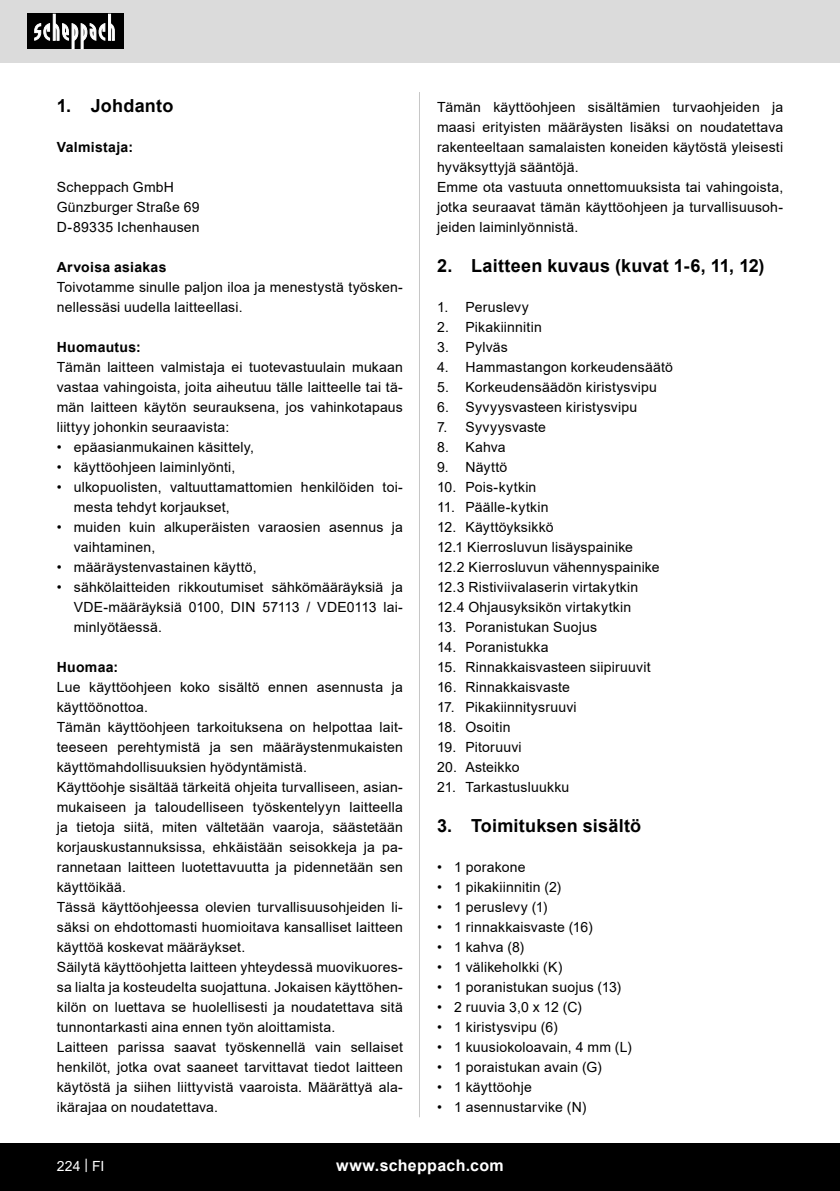
<style>
.page{position:relative;width:840px;height:1191px;background:#fff}
.page>*{position:absolute;margin:0;border:0;box-sizing:border-box;transform-origin:0 0}
.t1{font:700 18px "Arial";letter-spacing:.01em;color:#000}
.t2{font:700 16px "Arial";letter-spacing:.02em;color:#fff}
.t3{font:14px/20px "Arial";letter-spacing:.015em;color:#000;text-align:justify}
.t4{font:700 14px "Arial";letter-spacing:.02em;color:#000}
.t5{font:14px "Arial";color:#fff}
</style>
<div class="page">
<div style="left:0;top:0;width:839px;height:63px;background:#dbdbdb"></div>
<div style="left:0;top:1143px;width:839px;height:48px;background:#000"></div>
<div style="left:27px;top:14px;width:96px;height:35px;background:#000"></div>
<svg style="left:34px;top:14px;width:81px;height:35px"></svg>
<hr style="left:419px;top:92px;width:1px;height:1025px;background:#c7c7c7">
<p class="t1" style="left:57px;top:93px;width:118px">1. Johdanto</p>
<p class="t4" style="left:57px;top:137px;width:78px">Valmistaja:</p>
<p class="t3" style="left:57px;top:177px;width:119px">Scheppach GmbH</p>
<p class="t3" style="left:57px;top:197px;width:144px">Günzburger Straße 69</p>
<p class="t3" style="left:57px;top:217px;width:144px">D-89335 Ichenhausen</p>
<p class="t4" style="left:57px;top:257px;width:111px">Arvoisa asiakas</p>
<p class="t3" style="left:57px;top:277px;width:347px">Toivotamme sinulle paljon iloa ja menestystä työsken&shy;nellessäsi uudella laitteellasi.</p>
<p class="t4" style="left:57px;top:337px;width:86px">Huomautus:</p>
<p class="t3" style="left:57px;top:357px;width:347px">Tämän laitteen valmistaja ei tuotevastuulain mukaan vastaa vahingoista, joita aiheutuu tälle laitteelle tai tä&shy;män laitteen käytön seurauksena, jos vahinkotapaus liittyy johonkin seuraavista:</p>
<p class="t3" style="left:57px;top:437px;width:199px">• epäasianmukainen käsittely,</p>
<p class="t3" style="left:57px;top:457px;width:180px">• käyttöohjeen laiminlyönti,</p>
<p class="t3" style="left:74px;top:477px;width:330px;text-indent:-17px">• ulkopuolisten, valtuuttamattomien henkilöiden toi&shy;mesta tehdyt korjaukset,</p>
<p class="t3" style="left:74px;top:517px;width:330px;text-indent:-17px">• muiden kuin alkuperäisten varaosien asennus ja vaihtaminen,</p>
<p class="t3" style="left:57px;top:557px;width:201px">• määräystenvastainen käyttö,</p>
<p class="t3" style="left:74px;top:577px;width:330px;text-indent:-17px">• sähkölaitteiden rikkoutumiset sähkömääräyksiä ja VDE-määräyksiä 0100, DIN 57113 / VDE0113 lai&shy;minlyötäessä.</p>
<p class="t4" style="left:57px;top:657px;width:63px">Huomaa:</p>
<p class="t3" style="left:57px;top:677px;width:347px">Lue käyttöohjeen koko sisältö ennen asennusta ja käyttöönottoa.</p>
<p class="t3" style="left:57px;top:717px;width:347px">Tämän käyttöohjeen tarkoituksena on helpottaa lait&shy;teeseen perehtymistä ja sen määräystenmukaisten käyttömahdollisuuksien hyödyntämistä.</p>
<p class="t3" style="left:57px;top:777px;width:347px">Käyttöohje sisältää tärkeitä ohjeita turvalliseen, asian&shy;mukaiseen ja taloudelliseen työskentelyyn laitteella ja tietoja siitä, miten vältetään vaaroja, säästetään korjauskustannuksissa, ehkäistään seisokkeja ja pa&shy;rannetaan laitteen luotettavuutta ja pidennetään sen käyttöikää.</p>
<p class="t3" style="left:57px;top:897px;width:347px">Tässä käyttöohjeessa olevien turvallisuusohjeiden li&shy;säksi on ehdottomasti huomioitava kansalliset laitteen käyttöä koskevat määräykset.</p>
<p class="t3" style="left:57px;top:957px;width:347px">Säilytä käyttöohjetta laitteen yhteydessä muovikuores&shy;sa lialta ja kosteudelta suojattuna. Jokaisen käyttöhen&shy;kilön on luettava se huolellisesti ja noudatettava sitä tunnontarkasti aina ennen työn aloittamista.</p>
<p class="t3" style="left:57px;top:1037px;width:347px">Laitteen parissa saavat työskennellä vain sellaiset henkilöt, jotka ovat saaneet tarvittavat tiedot laitteen käytöstä ja siihen liittyvistä vaaroista. Määrättyä ala&shy;ikärajaa on noudatettava.</p>
<p class="t3" style="left:437px;top:97px;width:347px">Tämän käyttöohjeen sisältämien turvaohjeiden ja maasi erityisten määräysten lisäksi on noudatettava rakenteeltaan samalaisten koneiden käytöstä yleisesti hyväksyttyjä sääntöjä.</p>
<p class="t3" style="left:437px;top:177px;width:347px">Emme ota vastuuta onnettomuuksista tai vahingoista, jotka seuraavat tämän käyttöohjeen ja turvallisuusoh&shy;jeiden laiminlyönnistä.</p>
<p class="t1" style="left:437px;top:253px;width:329px">2. Laitteen kuvaus (kuvat 1-6, 11, 12)</p>
<p class="t3" style="left:437px;top:297px;width:93px">1. Peruslevy</p>
<p class="t3" style="left:437px;top:317px;width:106px">2. Pikakiinnitin</p>
<p class="t3" style="left:437px;top:337px;width:72px">3. Pylväs</p>
<p class="t3" style="left:437px;top:357px;width:237px">4. Hammastangon korkeudensäätö</p>
<p class="t3" style="left:437px;top:377px;width:221px">5. Korkeudensäädön kiristysvipu</p>
<p class="t3" style="left:437px;top:397px;width:201px">6. Syvyysvasteen kiristysvipu</p>
<p class="t3" style="left:437px;top:417px;width:110px">7. Syvyysvaste</p>
<p class="t3" style="left:437px;top:437px;width:70px">8. Kahva</p>
<p class="t3" style="left:437px;top:457px;width:72px">9. Näyttö</p>
<p class="t3" style="left:437px;top:477px;width:101px">10. Pois-kytkin</p>
<p class="t3" style="left:437px;top:497px;width:113px">11. Päälle-kytkin</p>
<p class="t3" style="left:437px;top:517px;width:118px">12. Käyttöyksikkö</p>
<p class="t3" style="left:437px;top:537px;width:197px">12.1 Kierrosluvun lisäyspainike</p>
<p class="t3" style="left:437px;top:557px;width:224px">12.2 Kierrosluvun vähennyspainike</p>
<p class="t3" style="left:437px;top:577px;width:203px">12.3 Ristiviivalaserin virtakytkin</p>
<p class="t3" style="left:437px;top:597px;width:196px">12.4 Ohjausyksikön virtakytkin</p>
<p class="t3" style="left:437px;top:617px;width:161px">13. Poranistukan Suojus</p>
<p class="t3" style="left:437px;top:637px;width:113px">14. Poranistukka</p>
<p class="t3" style="left:437px;top:657px;width:215px">15. Rinnakkaisvasteen siipiruuvit</p>
<p class="t3" style="left:437px;top:677px;width:134px">16. Rinnakkaisvaste</p>
<p class="t3" style="left:437px;top:697px;width:141px">17. Pikakiinnitysruuvi</p>
<p class="t3" style="left:437px;top:717px;width:75px">18. Osoitin</p>
<p class="t3" style="left:437px;top:737px;width:86px">19. Pitoruuvi</p>
<p class="t3" style="left:437px;top:757px;width:84px">20. Asteikko</p>
<p class="t3" style="left:437px;top:777px;width:134px">21. Tarkastusluukku</p>
<p class="t1" style="left:437px;top:813px;width:205px">3. Toimituksen sisältö</p>
<p class="t3" style="left:437px;top:857px;width:90px">• 1 porakone</p>
<p class="t3" style="left:437px;top:877px;width:126px">• 1 pikakiinnitin (2)</p>
<p class="t3" style="left:437px;top:897px;width:112px">• 1 peruslevy (1)</p>
<p class="t3" style="left:437px;top:917px;width:157px">• 1 rinnakkaisvaste (16)</p>
<p class="t3" style="left:437px;top:937px;width:89px">• 1 kahva (8)</p>
<p class="t3" style="left:437px;top:957px;width:127px">• 1 välikeholkki (K)</p>
<p class="t3" style="left:437px;top:977px;width:186px">• 1 poranistukan suojus (13)</p>
<p class="t3" style="left:437px;top:997px;width:146px">• 2 ruuvia 3,0 x 12 (C)</p>
<p class="t3" style="left:437px;top:1017px;width:122px">• 1 kiristysvipu (6)</p>
<p class="t3" style="left:437px;top:1037px;width:196px">• 1 kuusiokoloavain, 4 mm (L)</p>
<p class="t3" style="left:437px;top:1057px;width:166px">• 1 poraistukan avain (G)</p>
<p class="t3" style="left:437px;top:1077px;width:96px">• 1 käyttöohje</p>
<p class="t3" style="left:437px;top:1097px;width:151px">• 1 asennustarvike (N)</p>
<p class="t5" style="left:57px;top:1156px;width:49px">224 | FI</p>
<p class="t2" style="left:336px;top:1154px;width:169px">www.scheppach.com</p>
</div>
